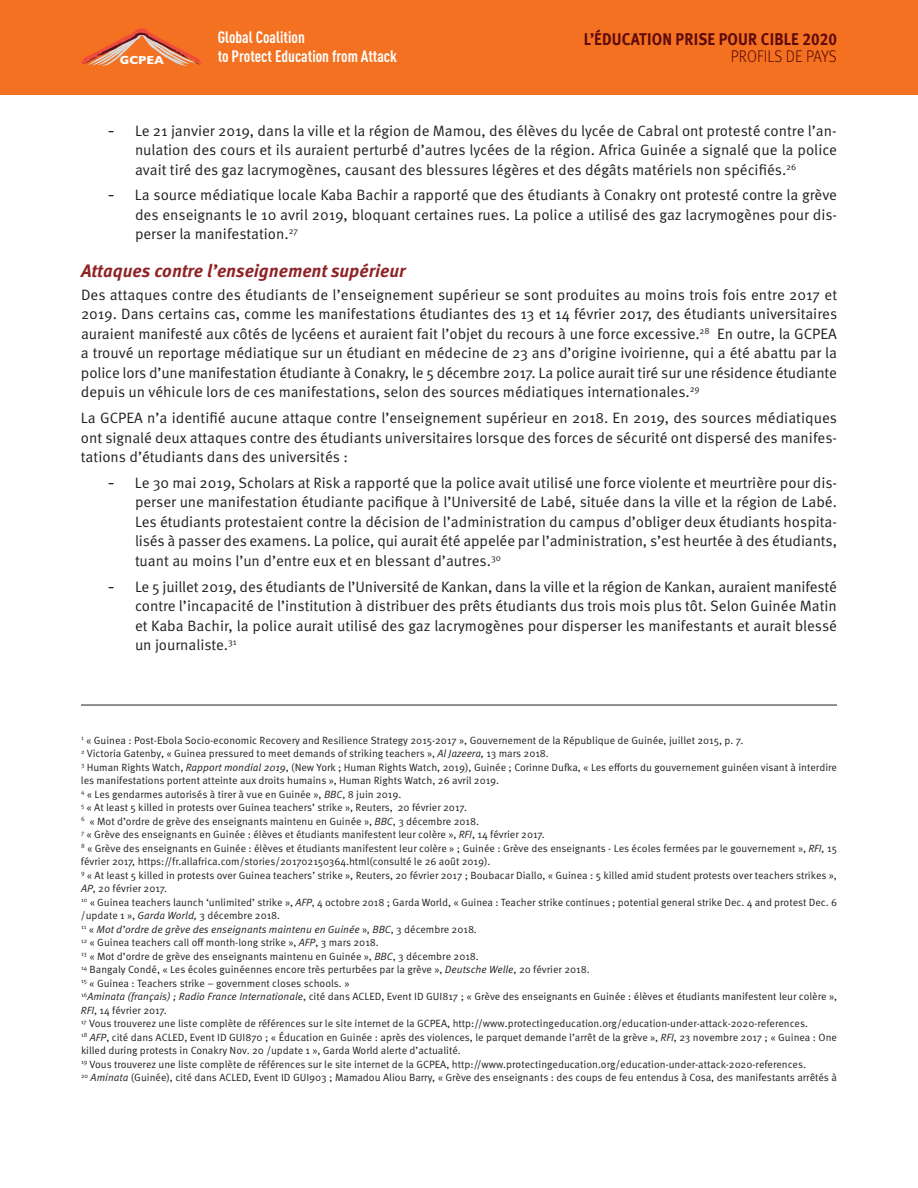
<style>
.page{position:relative;width:918px;height:1188px;background:#fff}
.page>*{position:absolute;margin:0;border:0;box-sizing:border-box;transform-origin:0 0}
.t1{font:italic 700 18px "Meta Pro";color:#8f2326}
.t2{font:700 16.95px "Meta Pro";letter-spacing:.01em;color:#5c090a;scale:.9 1}
.t3{font:300 16.95px "Meta Pro";letter-spacing:.01em;color:#5c090a;scale:.9 1}
.t4{font:700 16.35px/19.4px "DIN Cond";color:#fff}
.t5{font:15px/19.5px "Meta Pro Norm";color:#231f20;text-align:justify}
.t6{font:700 11.85px "Gill Sans";color:#fff}
.t7{font:10.5px/13.5px "Meta Pro Norm";color:#231f20}
.t8{font:10.5px "Meta Pro Norm Ita";color:#231f20}
.s1{font-family:"Georgia";font-size:16.5px}
.s2{font-family:"Meta Pro Norm Ita"}
.s3{font-family:"Meta Pro Norm"}
</style>
<div class="page">
<hr style="left:81px;top:705px;width:756px;height:1px;background:#231f20">
<div style="left:0;top:0;width:918px;height:95px;background:#f37121"></div>
<svg style="left:81px;top:28px;width:121px;height:38px"></svg>
<h2 class="t2" style="left:584px;top:29px;width:283px">L’ÉDUCATION PRISE POUR CIBLE 2020</h2>
<h3 class="t4" style="left:218px;top:29px;width:181px">Global Coalition<br>to Protect Education from Attack</h3>
<p class="t6" style="left:120px;top:56px;width:46px">GCPEA</p>
<h2 class="t3" style="left:731px;top:47px;width:119px">PROFILS DE PAYS</h2>
<p class="t5" style="left:135px;top:122px;width:704px;text-indent:-27px"><span class="s1">-</span> Le 21 janvier 2019, dans la ville et la région de Mamou, des élèves du lycée de Cabral ont protesté contre l’an&shy;nulation des cours et ils auraient perturbé d’autres lycées de la région. Africa Guinée a signalé que la police avait tiré des gaz lacrymogènes, causant des blessures légères et des dégâts matériels non spécifiés.<sup>26</sup></p>
<p class="t5" style="left:135px;top:187px;width:704px;text-indent:-27px"><span class="s1">-</span> La source médiatique locale Kaba Bachir a rapporté que des étudiants à Conakry ont protesté contre la grève des enseignants le 10 avril 2019, bloquant certaines rues. La police a utilisé des gaz lacrymogènes pour dis&shy;perser la manifestation.<sup>27</sup></p>
<h1 class="t1" style="left:81px;top:264px;width:326px">Attaques contre l’enseignement supérieur</h1>
<p class="t5" style="left:81px;top:286px;width:758px">Des attaques contre des étudiants de l’enseignement supérieur se sont produites au moins trois fois entre 2017 et 2019. Dans certains cas, comme les manifestations étudiantes des 13 et 14 février 2017, des étudiants universitaires auraient manifesté aux côtés de lycéens et auraient fait l’objet du recours à une force excessive.<sup>28</sup> En outre, la GCPEA a trouvé un reportage médiatique sur un étudiant en médecine de 23 ans d’origine ivoirienne, qui a été abattu par la police lors d’une manifestation étudiante à Conakry, le 5 décembre 2017. La police aurait tiré sur une résidence étudiante depuis un véhicule lors de ces manifestations, selon des sources médiatiques internationales.<sup>29</sup></p>
<p class="t5" style="left:81px;top:409px;width:758px">La GCPEA n’a identifié aucune attaque contre l’enseignement supérieur en 2018. En 2019, des sources médiatiques ont signalé deux attaques contre des étudiants universitaires lorsque des forces de sécurité ont dispersé des manifes&shy;tations d’étudiants dans des universités :</p>
<p class="t5" style="left:135px;top:474px;width:704px;text-indent:-27px"><span class="s1">-</span> Le 30 mai 2019, Scholars at Risk a rapporté que la police avait utilisé une force violente et meurtrière pour dis&shy;perser une manifestation étudiante pacifique à l’Université de Labé, située dans la ville et la région de Labé.<br>Les étudiants protestaient contre la décision de l’administration du campus d’obliger deux étudiants hospita&shy;lisés à passer des examens. La police, qui aurait été appelée par l’administration, s’est heurtée à des étudiants, tuant au moins l’un d’entre eux et en blessant d’autres.<sup>30</sup></p>
<p class="t5" style="left:135px;top:578px;width:704px;text-indent:-27px"><span class="s1">-</span> Le 5 juillet 2019, des étudiants de l’Université de Kankan, dans la ville et la région de Kankan, auraient manifesté contre l’incapacité de l’institution à distribuer des prêts étudiants dus trois mois plus tôt. Selon Guinée Matin et Kaba Bachir, la police aurait utilisé des gaz lacrymogènes pour disperser les manifestants et aurait blessé un journaliste.<sup>31</sup></p>
<p class="t7" style="left:81px;top:734px;width:758px"><sup>1</sup> « Guinea : Post-Ebola Socio-economic Recovery and Resilience Strategy 2015-2017 », Gouvernement de la République de Guinée, juillet 2015, p. 7.<br><sup>2</sup> Victoria Gatenby, « Guinea pressured to meet demands of striking teachers », <span class="s2">Al Jazeera,</span> 13 mars 2018.<br><sup>3</sup> Human Rights Watch, <span class="s2">Rapport mondial 2019</span>, (New York ; Human Rights Watch, 2019), Guinée ; Corinne Dufka, « Les efforts du gouvernement guinéen visant à interdire les manifestations portent atteinte aux droits humains », Human Rights Watch, 26 avril 2019.<br><sup>4</sup> « Les gendarmes autorisés à tirer à vue en Guinée », <span class="s2">BBC</span>, 8 juin 2019.<br><sup>5</sup> « At least 5 killed in protests over Guinea teachers’ strike », Reuters, 20 février 2017.<br><sup>6</sup> « Mot d’ordre de grève des enseignants maintenu en Guinée », <span class="s2">BBC</span>, 3 décembre 2018.<br><sup>7</sup> « Grève des enseignants en Guinée : élèves et étudiants manifestent leur colère », <span class="s2">RFI</span>, 14 février 2017.<br><sup>8</sup> « Grève des enseignants en Guinée : élèves et étudiants manifestent leur colère » ; Guinée : Grève des enseignants - Les écoles fermées par le gouvernement », <span class="s2">RFI,</span> 15 février 2017, https://fr.allafrica.com/stories/201702150364.html(consulté le 26 août 2019).<br><sup>9</sup> « At least 5 killed in protests over Guinea teachers’ strike », Reuters, 20 février 2017 ; Boubacar Diallo, « Guinea : 5 killed amid student protests over teachers strikes », <span class="s2">AP</span>, 20 février 2017.<br><sup>10</sup> « Guinea teachers launch ‘unlimited’ strike », <span class="s2">AFP</span>, 4 octobre 2018 ; Garda World, « Guinea : Teacher strike continues ; potential general strike Dec. 4 and protest Dec. 6 /update 1 », <span class="s2">Garda World,</span> 3 décembre 2018.</p>
<p class="t8" style="left:81px;top:925px;width:397px"><sup>11</sup> <span class="s3">«</span> Mot d’ordre de grève des enseignants maintenu en Guinée <span class="s3">»,</span> BBC<span class="s3">, 3 décembre 2018.</span></p>
<p class="t7" style="left:81px;top:937px;width:758px"><sup>12</sup> « Guinea teachers call off month-long strike », <span class="s2">AFP</span>, 3 mars 2018.<br><sup>13</sup> « Mot d’ordre de grève des enseignants maintenu en Guinée », <span class="s2">BBC</span>, 3 décembre 2018.<br><sup>14</sup> Bangaly Condé, « Les écoles guinéennes encore très perturbées par la grève », <span class="s2">Deutsche Welle</span>, 20 février 2018.<br><sup>15</sup> « Guinea : Teachers strike – government closes schools. »<br><sup>16</sup><span class="s2">Aminata (français) ; Radio France Internationale</span>, cité dans ACLED, Event ID GUI817 ; « Grève des enseignants en Guinée : élèves et étudiants manifestent leur colère », <span class="s2">RFI</span>, 14 février 2017.<br><sup>17</sup> Vous trouverez une liste complète de références sur le site internet de la GCPEA, http://www.protectingeducation.org/education-under-attack-2020-references.<br><sup>18</sup> <span class="s2">AFP</span>, cité dans ACLED, Event ID GUI870 ; « Éducation en Guinée : après des violences, le parquet demande l’arrêt de la grève », <span class="s2">RFI</span>, 23 novembre 2017 ; « Guinea : One killed during protests in Conakry Nov. 20 /update 1 », Garda World alerte d’actualité.<br><sup>19</sup> Vous trouverez une liste complète de références sur le site internet de la GCPEA, http://www.protectingeducation.org/education-under-attack-2020-references.<br><sup>20</sup> <span class="s2">Aminata</span> (Guinée), cité dans ACLED, Event ID GUI903 ; Mamadou Aliou Barry, « Grève des enseignants : des coups de feu entendus à Cosa, des manifestants arrêtés à</p>
</div>
